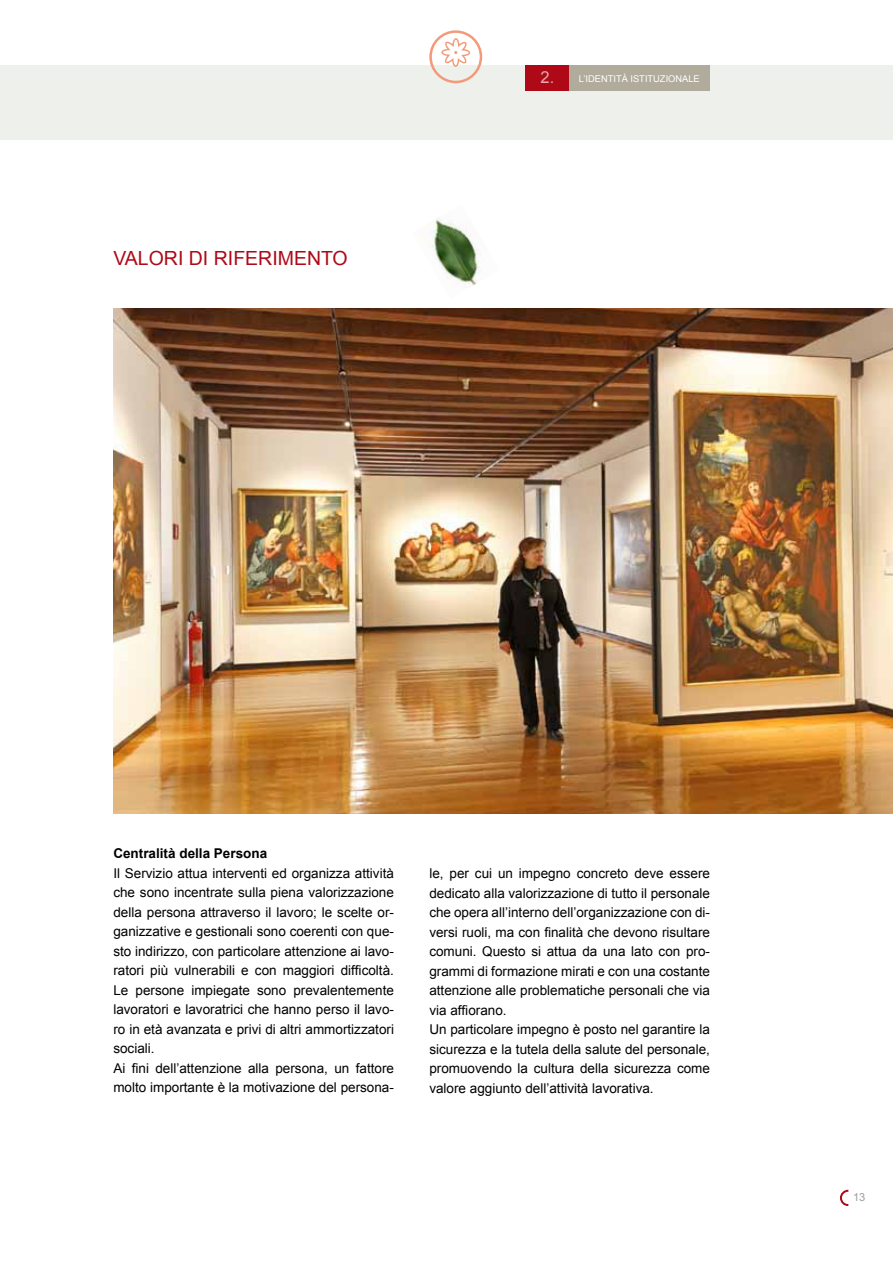
<style>
.page{position:relative;width:893px;height:1263px;background:#fff}
.page>*{position:absolute;margin:0;border:0;box-sizing:border-box;transform-origin:0 0}
.t1{font:19.5px "Arial";color:#af0917}
.t2{font:13.5px/19.5px "Arial";color:#000}
.t3{font:700 13.5px "Arial";color:#000}
.t4{font:11.1px "Arial";color:#9c9e9f}
.t5{font:9.3px "Arial";color:#fff}
.s1{font-size:16.5px}
</style>
<div class="page">
<div style="left:0;top:65px;width:893px;height:74px;background:#edf0eb"></div>
<svg style="left:840px;top:1190px;width:8px;height:16px"></svg>
<div style="left:568px;top:65px;width:142px;height:25px;background:#b1ab9b"></div>
<div style="left:526px;top:65px;width:43px;height:25px;background:#af0917"></div>
<svg style="left:429px;top:30px;width:53px;height:53px"></svg>
<img style="left:113px;top:309px;width:780px;height:505px">
<img style="left:423px;top:217px;width:58px;height:70px">
<h1 class="t1" style="left:113px;top:245px;width:24px">Valori</h1>
<h1 class="t1" style="left:189px;top:245px;width:38px">di riferimento</h1>
<p class="t5" style="left:540px;top:72px;width:161px"><span class="s1">2.</span> L’IDENTITÀ ISTITUZIONALE</p>
<p class="t3" style="left:113px;top:844px;width:155px">Centralità della Persona</p>
<p class="t2" style="left:113px;top:863px;width:282px">Il Servizio attua interventi ed organizza attività che sono incentrate sulla piena valorizzazione della persona attraverso il lavoro; le scelte or&shy;ganizzative e gestionali sono coerenti con que&shy;sto indirizzo, con particolare attenzione ai lavo&shy;ratori più vulnerabili e con maggiori difficoltà.<br>Le persone impiegate sono prevalentemente lavoratori e lavoratrici che hanno perso il lavo&shy;ro in età avanzata e privi di altri ammortizzatori sociali.<br>Ai fini dell’attenzione alla persona, un fattore molto importante è la motivazione del persona-</p>
<p class="t2" style="left:429px;top:864px;width:282px">le, per cui un impegno concreto deve essere dedicato alla valorizzazione di tutto il personale che opera all’interno dell’organizzazione con di&shy;versi ruoli, ma con finalità che devono risultare comuni. Questo si attua da una lato con pro&shy;grammi di formazione mirati e con una costante attenzione alle problematiche personali che via via affiorano.<br>Un particolare impegno è posto nel garantire la sicurezza e la tutela della salute del personale, promuovendo la cultura della sicurezza come valore aggiunto dell’attività lavorativa.</p>
<p class="t4" style="left:853px;top:1190px;width:14px">13</p>
</div>
